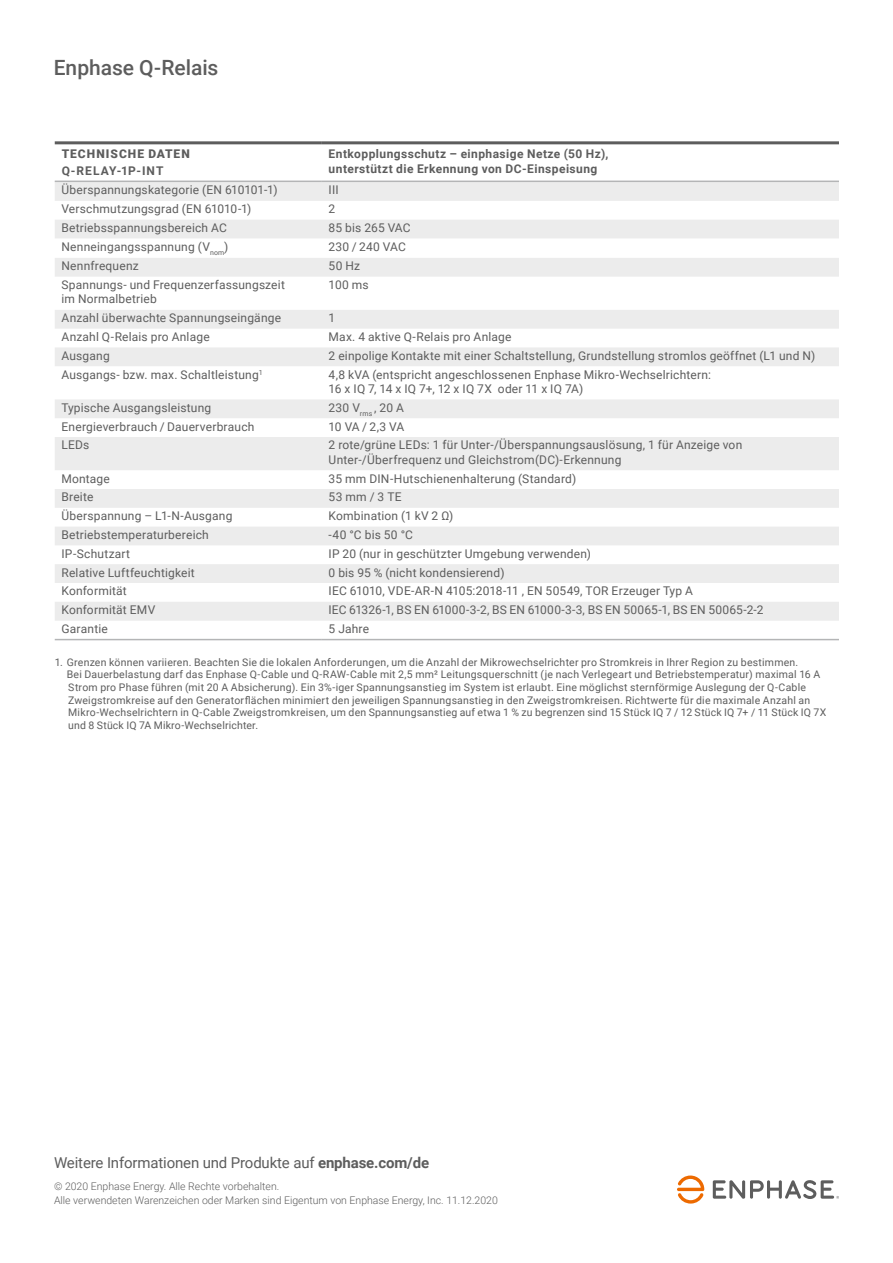
<style>
.page{position:relative;width:893px;height:1263px;background:#fff}
.page>*{position:absolute;margin:0;border:0;box-sizing:border-box;transform-origin:0 0}
.t1{font:500 21px "Roboto";letter-spacing:-.005em;color:#5d5d5d}
.t2{font:15px "Roboto";letter-spacing:-.01em;color:#5d5d5d}
.t3{font:12px/14.4px "Roboto";letter-spacing:.015em;color:#5d5d5d}
.t4{font:700 12px/14.4px "Roboto";letter-spacing:.035em;color:#5d5d5d}
.t5{font:900 12px "Roboto";letter-spacing:.085em;color:#5d5d5d}
.t6{font:700 12px "Roboto";letter-spacing:.085em;color:#5d5d5d}
.t7{font:10.5px/12.6px "Roboto";letter-spacing:.02em;color:#5d5d5d}
.t8{font:300 10.5px/13.5px "Roboto";color:#5d5d5d}
.s1{font-weight:700}
</style>
<div class="page">
<svg style="left:677px;top:1175px;width:27px;height:28px"></svg>
<svg style="left:713px;top:1180px;width:126px;height:19px"></svg>
<svg style="left:55px;top:144px;width:784px;height:37px"></svg>
<svg style="left:55px;top:182px;width:784px;height:439px;fill:#f4f4f4"></svg>
<hr style="left:55px;top:141px;width:267px;height:3px;background:#5d5d5d">
<hr style="left:322px;top:141px;width:517px;height:3px;background:#5d5d5d">
<hr style="left:322px;top:181px;width:517px;height:1px;background:#b4b5b6">
<hr style="left:55px;top:181px;width:267px;height:1px;background:#b4b5b6">
<hr style="left:55px;top:639px;width:267px;height:1px;background:#b4b5b6">
<hr style="left:322px;top:639px;width:517px;height:1px;background:#b4b5b6">
<h1 class="t1" style="left:54px;top:53px;width:166px">Enphase Q-Relais</h1>
<p class="t5" style="left:62px;top:146px;width:130px">TECHNISCHE DATEN</p>
<p class="t6" style="left:62px;top:162px;width:103px">Q-RELAY-1P-INT</p>
<p class="t4" style="left:329px;top:146px;width:281px">Entkopplungsschutz – einphasige Netze (50 Hz), unterstützt die Erkennung von DC-Einspeisung</p>
<p class="t3" style="left:62px;top:182px;width:218px">Überspannungskategorie (EN 610101-1)</p>
<p class="t3" style="left:329px;top:182px;width:12px">III</p>
<p class="t3" style="left:62px;top:201px;width:191px">Verschmutzungsgrad (EN 61010-1)</p>
<p class="t3" style="left:329px;top:201px;width:8px">2</p>
<p class="t3" style="left:62px;top:220px;width:167px">Betriebsspannungsbereich AC</p>
<p class="t3" style="left:329px;top:220px;width:83px">85 bis 265 VAC</p>
<p class="t3" style="left:62px;top:239px;width:168px">Nenneingangsspannung (V<sub>nom</sub>)</p>
<p class="t3" style="left:329px;top:239px;width:79px">230 / 240 VAC</p>
<p class="t3" style="left:62px;top:258px;width:79px">Nennfrequenz</p>
<p class="t3" style="left:329px;top:258px;width:33px">50 Hz</p>
<p class="t3" style="left:62px;top:277px;width:225px">Spannungs- und Frequenzerfassungszeit im Normalbetrieb</p>
<p class="t3" style="left:329px;top:277px;width:42px">100 ms</p>
<p class="t3" style="left:62px;top:310px;width:221px">Anzahl überwachte Spannungseingänge</p>
<p class="t3" style="left:329px;top:310px;width:8px">1</p>
<p class="t3" style="left:62px;top:329px;width:150px">Anzahl Q-Relais pro Anlage</p>
<p class="t3" style="left:329px;top:329px;width:184px">Max. 4 aktive Q-Relais pro Anlage</p>
<p class="t3" style="left:62px;top:348px;width:50px">Ausgang</p>
<p class="t3" style="left:329px;top:348px;width:488px">2 einpolige Kontakte mit einer Schaltstellung, Grundstellung stromlos geöffnet (L1 und N)</p>
<p class="t3" style="left:62px;top:367px;width:203px">Ausgangs- bzw. max. Schaltleistung<sup>1</sup></p>
<p class="t3" style="left:329px;top:367px;width:384px">4,8 kVA (entspricht angeschlossenen Enphase Mikro-Wechselrichtern:<br>16 x IQ 7, 14 x IQ 7+, 12 x IQ 7X oder 11 x IQ 7A)</p>
<p class="t3" style="left:62px;top:400px;width:151px">Typische Ausgangsleistung</p>
<p class="t3" style="left:329px;top:400px;width:77px">230 V<sub>rms</sub> , 20 A</p>
<p class="t3" style="left:62px;top:419px;width:195px">Energieverbrauch / Dauerverbrauch</p>
<p class="t3" style="left:329px;top:419px;width:77px">10 VA / 2,3 VA</p>
<p class="t3" style="left:62px;top:437px;width:29px">LEDs</p>
<p class="t3" style="left:329px;top:437px;width:415px">2 rote/grüne LEDs: 1 für Unter-/Überspannungsauslösung, 1 für Anzeige von<br>Unter-/Überfrequenz und Gleichstrom(DC)-Erkennung</p>
<p class="t3" style="left:62px;top:471px;width:50px">Montage</p>
<p class="t3" style="left:329px;top:471px;width:249px">35 mm DIN-Hutschienenhalterung (Standard)</p>
<p class="t3" style="left:62px;top:489px;width:33px">Breite</p>
<p class="t3" style="left:329px;top:489px;width:74px">53 mm / 3 TE</p>
<p class="t3" style="left:62px;top:508px;width:172px">Überspannung – L1-N-Ausgang</p>
<p class="t3" style="left:329px;top:508px;width:126px">Kombination (1 kV 2 Ω)</p>
<p class="t3" style="left:62px;top:527px;width:149px">Betriebstemperaturbereich</p>
<p class="t3" style="left:329px;top:527px;width:86px">-40 °C bis 50 °C</p>
<p class="t3" style="left:62px;top:546px;width:70px">IP-Schutzart</p>
<p class="t3" style="left:329px;top:546px;width:264px">IP 20 (nur in geschützter Umgebung verwenden)</p>
<p class="t3" style="left:62px;top:565px;width:135px">Relative Luftfeuchtigkeit</p>
<p class="t3" style="left:329px;top:565px;width:178px">0 bis 95 % (nicht kondensierend)</p>
<p class="t3" style="left:62px;top:583px;width:67px">Konformität</p>
<p class="t3" style="left:329px;top:583px;width:366px">IEC 61010, VDE-AR-N 4105:2018-11 , EN 50549, TOR Erzeuger Typ A</p>
<p class="t3" style="left:62px;top:602px;width:95px">Konformität EMV</p>
<p class="t3" style="left:329px;top:602px;width:436px">IEC 61326-1, BS EN 61000-3-2, BS EN 61000-3-3, BS EN 50065-1, BS EN 50065-2-2</p>
<p class="t3" style="left:62px;top:621px;width:48px">Garantie</p>
<p class="t3" style="left:329px;top:621px;width:42px">5 Jahre</p>
<p class="t7" style="left:67px;top:655px;width:761px;text-indent:-12px">1. Grenzen können variieren. Beachten Sie die lokalen Anforderungen, um die Anzahl der Mikrowechselrichter pro Stromkreis in Ihrer Region zu bestimmen.<br>Bei Dauerbelastung darf das Enphase Q-Cable und Q-RAW-Cable mit 2,5 mm² Leitungsquerschnitt (je nach Verlegeart und Betriebstemperatur) maximal 16 A Strom pro Phase führen (mit 20 A Absicherung). Ein 3%-iger Spannungsanstieg im System ist erlaubt. Eine möglichst sternförmige Auslegung der Q-Cable Zweigstromkreise auf den Generatorflächen minimiert den jeweiligen Spannungsanstieg in den Zweigstromkreisen. Richtwerte für die maximale Anzahl an Mikro-Wechselrichtern in Q-Cable Zweigstromkreisen, um den Spannungsanstieg auf etwa 1 % zu begrenzen sind 15 Stück IQ 7 / 12 Stück IQ 7+ / 11 Stück IQ 7X und 8 Stück IQ 7A Mikro-Wechselrichter.</p>
<p class="t2" style="left:54px;top:1152px;width:377px">Weitere Informationen und Produkte auf <span class="s1">enphase.com/de</span></p>
<p class="t8" style="left:54px;top:1179px;width:445px">© 2020 Enphase Energy. Alle Rechte vorbehalten.<br>Alle verwendeten Warenzeichen oder Marken sind Eigentum von Enphase Energy, Inc. 11.12.2020</p>
</div>
